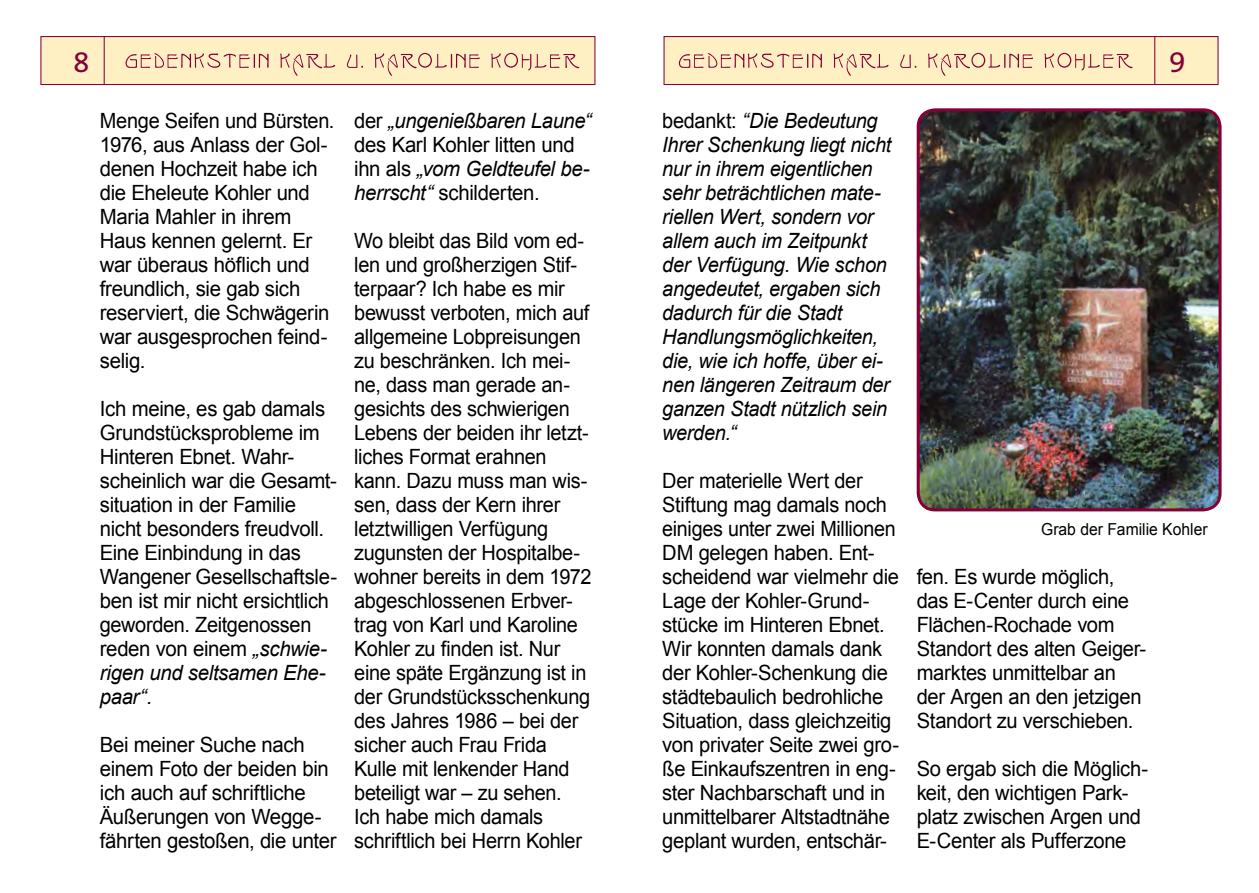
<style>
.page{position:relative;width:1259px;height:893px;background:#fff}
.page>*{position:absolute;margin:0;border:0;box-sizing:border-box;transform-origin:0 0}
.t1{font:30px "The Sans B5 Plain";color:#860037}
.t2{font:21px/24px "Arial";letter-spacing:-.015em;color:#000;scale:.95 1}
.t3{font:21px/24px "Arial";letter-spacing:-.015em;color:#000}
.t4{font:italic 21px/24px "Arial";letter-spacing:-.015em;color:#000;scale:.95 1}
.t5{font:21px/24px "Arial";letter-spacing:-.015em;color:#000;scale:.96 1}
.t6{font:italic 21px/24px "Arial";letter-spacing:-.015em;color:#000;scale:.96 1}
.t7{font:16.5px "Arial";color:#000;scale:.95 1}
.s1{font-style:normal}
.s2{font-style:inherit}
.s3{font-style:italic}
</style>
<div class="page">
<div style="left:40px;top:36px;width:555px;height:49px;background:#fff0c3;border:1px solid #860037"></div>
<hr style="left:104px;top:36px;width:1px;height:49px;background:#860037">
<div style="left:663px;top:36px;width:555px;height:49px;background:#fff0c3;border:1px solid #860037"></div>
<hr style="left:1154px;top:36px;width:1px;height:49px;background:#860037">
<svg style="left:679px;top:53px;width:453px;height:23px"></svg>
<svg style="left:125px;top:53px;width:454px;height:23px"></svg>
<img style="left:920px;top:111px;width:300px;height:399px">
<div style="left:916px;top:108px;width:305px;height:403px;border:3px solid #860037;border-radius:17px"></div>
<h1 class="t1" style="left:73px;top:46px;width:18px">8</h1>
<h1 class="t1" style="left:1169px;top:46px;width:18px">9</h1>
<p class="t4" style="left:662px;top:108px;width:242px"><span class="s1">bedankt:</span> “Die Bedeutung<br>Ihrer Schenkung liegt nicht nur in ihrem eigentlichen sehr beträchtlichen mate&shy;riellen Wert, sondern vor allem auch im Zeitpunkt der Verfügung. Wie schon angedeutet, ergaben sich dadurch für die Stadt<br>Handlungsmöglichkeiten, die, wie ich hoffe, über ei&shy;nen längeren Zeitraum der ganzen Stadt nützlich sein werden.“</p>
<p class="t2" style="left:662px;top:468px;width:251px">Der materielle Wert der<br>Stiftung mag damals noch einiges unter zwei Millionen<br>DM gelegen haben. Ent&shy;scheidend war vielmehr die<br>Lage der Kohler-Grund&shy;stücke im Hinteren Ebnet.<br>Wir konnten damals dank der Kohler-Schenkung die städtebaulich bedrohliche<br>Situation, dass gleichzeitig von privater Seite zwei gro&shy;ße Einkaufszentren in eng&shy;ster Nachbarschaft und in unmittelbarer Altstadtnähe geplant wurden, entschär-</p>
<p class="t2" style="left:100px;top:108px;width:248px">Menge Seifen und Bürsten.<br>1976, aus Anlass der Gol&shy;denen Hochzeit habe ich die Eheleute Kohler und<br>Maria Mahler in ihrem<br>Haus kennen gelernt. Er war überaus hö<span class="s2">fl</span>ich und freundlich, sie gab sich reserviert, die Schwägerin war ausgesprochen feind&shy;selig.</p>
<p class="t3" style="left:100px;top:396px;width:239px">Ich meine, es gab damals<br>Grundstücksprobleme im<br>Hinteren Ebnet. Wahr&shy;scheinlich war die Gesamt&shy;situation in der Familie nicht besonders freudvoll.<br>Eine Einbindung in das<br>Wangener Gesellschaftsle&shy;ben ist mir nicht ersichtlich geworden. Zeitgenossen reden von einem <span class="s3">„schwie&shy;rigen und seltsamen Ehe&shy;paar“.</span></p>
<p class="t3" style="left:100px;top:732px;width:238px">Bei meiner Suche nach einem Foto der beiden bin ich auch auf schriftliche<br>Äußerungen von Wegge&shy;fährten gestoßen, die unter</p>
<p class="t6" style="left:354px;top:108px;width:249px"><span class="s1">der</span> „ungenießbaren Laune“ <span class="s1">des Karl Kohler litten und ihn als</span> „vom Geldteufel be&shy;herrscht“ <span class="s1">schilderten.</span></p>
<p class="t2" style="left:354px;top:228px;width:251px">Wo bleibt das Bild vom ed&shy;len und großherzigen Stif&shy;terpaar? Ich habe es mir bewusst verboten, mich auf allgemeine Lobpreisungen zu beschränken. Ich mei&shy;ne, dass man gerade an&shy;gesichts des schwierigen<br>Lebens der beiden ihr letzt&shy;liches Format erahnen kann. Dazu muss man wis&shy;sen, dass der Kern ihrer letztwilligen Verfügung zugunsten der Hospitalbe&shy;wohner bereits in dem 1972 abgeschlossenen Erbver&shy;trag von Karl und Karoline<br>Kohler z<span class="s2">u fi</span>nden ist. Nur eine späte Ergänzung ist in der Grundstücksschenkung des Jahres 1986 – bei der sicher auch Frau Frida<br>Kulle mit lenkender Hand beteiligt war – zu sehen.<br>Ich habe mich damals schriftlich bei Herrn Kohler</p>
<p class="t7" style="left:1041px;top:518px;width:177px">Grab der Familie Kohler</p>
<p class="t5" style="left:916px;top:564px;width:240px">fen. Es wurde möglich, das E-Center durch eine<br>Flächen-Rochade vom<br>Standort des alten Geiger&shy;marktes unmittelbar an der Argen an den jetzigen<br>Standort zu verschieben.</p>
<p class="t5" style="left:916px;top:756px;width:243px">So ergab sich die Möglich&shy;keit, den wichtigen Park&shy;platz zwischen Argen und<br>E-Center als Pufferzone</p>
</div>
